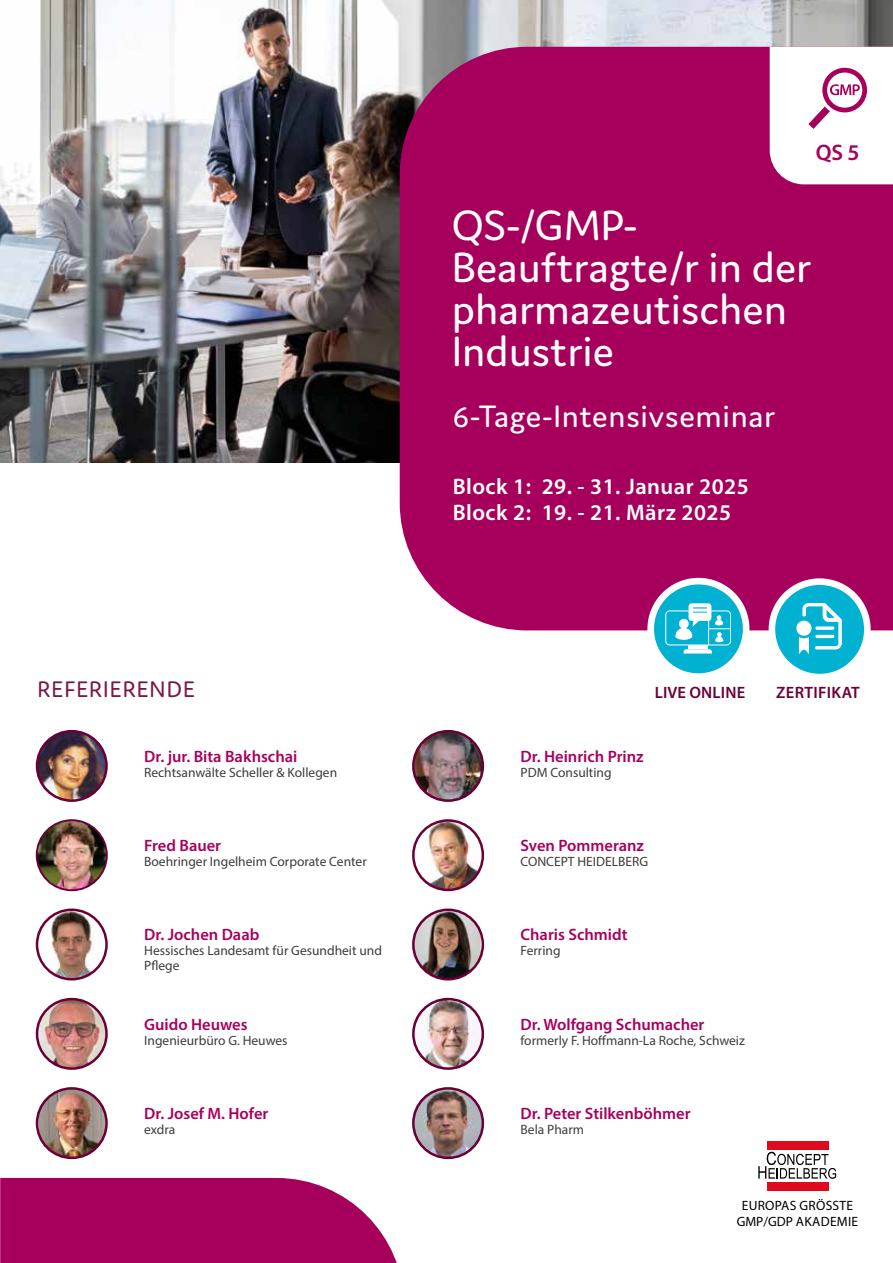
<style>
.page{position:relative;width:893px;height:1263px;background:#fff}
.page>*{position:absolute;margin:0;border:0;box-sizing:border-box;transform-origin:0 0}
.t1{font:45px/42px "Domus";color:#fff}
.t2{font:33px "Domus";letter-spacing:.02em;color:#fff}
.t3{font:24px "Domus";letter-spacing:.045em;color:#791946}
.t4{font:600 22.5px/25.5px "Myriad Pro";letter-spacing:.02em;color:#fff}
.t5{font:600 22.5px "Myriad Pro";color:#a7005c}
.t6{font:600 16.5px "Myriad Pro";color:#a7005c}
.t7{font:600 16.5px "Myriad Pro";letter-spacing:.01em;color:#6b0037}
.t8{font:13.5px/15px "Myriad Pro";color:#3c3c3b}
.t9{font:13.5px/16.5px "Myriad Pro";letter-spacing:.02em;color:#000;text-align:center}
</style>
<div class="page">
<img style="left:0;top:0;width:893px;height:462px">
<div style="left:400px;top:47px;width:493px;height:583px;background:#a7005c"></div>
<div style="left:772px;top:582px;width:95px;height:95px;background:#00b1d1;border-radius:50%"></div>
<div style="left:769px;top:578px;width:102px;height:102px;border:7px solid #fff;border-radius:50%"></div>
<svg style="left:796px;top:621px;width:15px;height:15px"></svg>
<svg style="left:799px;top:603px;width:43px;height:52px"></svg>
<svg style="left:758px;top:1152px;width:78px;height:27px"></svg>
<div style="left:767px;top:1142px;width:62px;height:8px;background:#de0b1e"></div>
<div style="left:767px;top:1182px;width:62px;height:8px;background:#de0b1e"></div>
<img style="left:37px;top:731px;width:69px;height:70px;border-radius:35px">
<div style="left:36px;top:730px;width:72px;height:72px;border:3px solid #6b0037;border-radius:50%"></div>
<img style="left:37px;top:820px;width:70px;height:70px;border-radius:35px">
<div style="left:36px;top:819px;width:72px;height:72px;border:2px solid #6b0037;border-radius:50%"></div>
<img style="left:37px;top:910px;width:70px;height:69px;border-radius:35px">
<div style="left:36px;top:908px;width:72px;height:72px;border:3px solid #6b0037;border-radius:50%"></div>
<img style="left:37px;top:999px;width:70px;height:69px;border-radius:35px">
<div style="left:36px;top:998px;width:72px;height:72px;border:3px solid #6b0037;border-radius:50%"></div>
<img style="left:37px;top:1088px;width:70px;height:70px;border-radius:35px">
<div style="left:36px;top:1087px;width:72px;height:72px;border:3px solid #6b0037;border-radius:50%"></div>
<img style="left:413px;top:731px;width:70px;height:70px;border-radius:35px">
<div style="left:412px;top:730px;width:72px;height:72px;border:3px solid #6b0037;border-radius:50%"></div>
<img style="left:413px;top:820px;width:70px;height:70px;border-radius:35px">
<div style="left:412px;top:819px;width:72px;height:72px;border:3px solid #6b0037;border-radius:50%"></div>
<img style="left:413px;top:912px;width:68px;height:67px">
<div style="left:412px;top:908px;width:72px;height:72px;border:3px solid #6b0037;border-radius:50%"></div>
<img style="left:413px;top:999px;width:70px;height:69px;border-radius:35px">
<div style="left:412px;top:998px;width:72px;height:72px;border:3px solid #6b0037;border-radius:50%"></div>
<img style="left:413px;top:1088px;width:70px;height:70px;border-radius:35px">
<div style="left:412px;top:1087px;width:72px;height:72px;border:3px solid #6b0037;border-radius:50%"></div>
<svg style="left:0;top:1178px;width:397px;height:85px;background:#ae1569"></svg>
<svg style="left:770px;top:47px;width:123px;height:137px"></svg>
<svg style="left:651px;top:581px;width:95px;height:96px;background:#22bbd7"></svg>
<div style="left:647px;top:578px;width:102px;height:102px;border:7px solid #fff;border-radius:50%"></div>
<div style="left:665px;top:610px;width:66px;height:35px;border:1px solid #fff;border-radius:4px"></div>
<hr style="left:708px;top:611px;width:1px;height:33px;background:#fff">
<svg style="left:675px;top:603px;width:56px;height:39px"></svg>
<svg style="left:683px;top:649px;width:29px;height:4px"></svg>
<hr style="left:688px;top:645px;width:20px;height:4px;background:#fff">
<h3 class="t5" style="left:816px;top:138px;width:45px">QS 5</h3>
<h1 class="t1" style="left:452px;top:204px;width:361px">QS-/GMP-<br>Beauftragte/r in der pharmazeutischen<br>Industrie</h1>
<h2 class="t2" style="left:453px;top:399px;width:324px">6-Tage-Intensivseminar</h2>
<h3 class="t4" style="left:453px;top:473px;width:297px">Block 1: 29. - 31. Januar 2025<br>Block 2: 19. - 21. März 2025</h3>
<h3 class="t3" style="left:37px;top:676px;width:159px">REFERIERENDE</h3>
<p class="t7" style="left:655px;top:682px;width:92px">LIVE ONLINE</p>
<p class="t7" style="left:776px;top:682px;width:85px">ZERTIFIKAT</p>
<p class="t6" style="left:144px;top:746px;width:155px">Dr. jur. Bita Bakhschai</p>
<p class="t8" style="left:144px;top:764px;width:194px">Rechtsanwälte Scheller &amp; Kollegen</p>
<p class="t6" style="left:520px;top:746px;width:125px">Dr. Heinrich Prinz</p>
<p class="t8" style="left:520px;top:764px;width:93px">PDM Consulting</p>
<p class="t6" style="left:144px;top:835px;width:78px">Fred Bauer</p>
<p class="t8" style="left:144px;top:854px;width:224px">Boehringer Ingelheim Corporate Center</p>
<p class="t6" style="left:520px;top:835px;width:125px">Sven Pommeranz</p>
<p class="t8" style="left:520px;top:854px;width:129px">CONCEPT HEIDELBERG</p>
<p class="t6" style="left:144px;top:924px;width:117px">Dr. Jochen Daab</p>
<p class="t8" style="left:144px;top:943px;width:239px">Hessisches Landesamt für Gesundheit und<br>Pflege</p>
<p class="t6" style="left:520px;top:924px;width:108px">Charis Schmidt</p>
<p class="t8" style="left:520px;top:943px;width:42px">Ferring</p>
<p class="t6" style="left:144px;top:1014px;width:105px">Guido Heuwes</p>
<p class="t8" style="left:144px;top:1032px;width:145px">Ingenieurbüro G. Heuwes</p>
<p class="t6" style="left:520px;top:1014px;width:185px">Dr. Wolfgang Schumacher</p>
<p class="t8" style="left:520px;top:1032px;width:226px">formerly F. Hoffmann-La Roche, Schweiz</p>
<p class="t6" style="left:144px;top:1103px;width:126px">Dr. Josef M. Hofer</p>
<p class="t8" style="left:144px;top:1122px;width:33px">exdra</p>
<p class="t6" style="left:520px;top:1103px;width:172px">Dr. Peter Stilkenböhmer</p>
<p class="t8" style="left:520px;top:1122px;width:65px">Bela Pharm</p>
<p class="t9" style="left:737px;top:1197px;width:123px">EUROPAS GRÖSSTE<br>GMP/GDP AKADEMIE</p>
</div>
